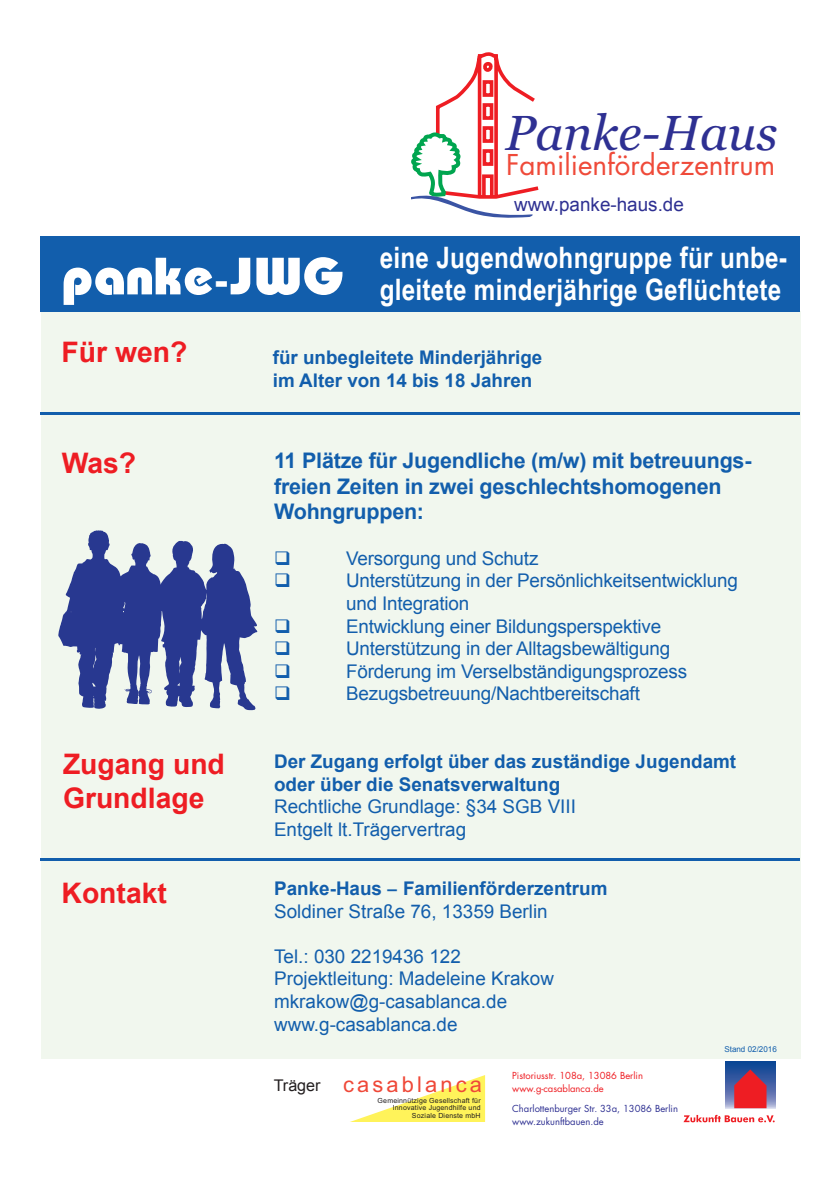
<style>
.page{position:relative;width:840px;height:1191px;background:#fff}
.page>*{position:absolute;margin:0;border:0;box-sizing:border-box;transform-origin:0 0}
.t1{font:800 52.4px "Bauhaus";color:#fff}
.t2{font:italic 49px "Georgia";color:#2e3092}
.t3{font:700 29.6px/32.2px "Arial Narrow";letter-spacing:.01em;color:#fff}
.t4{font:700 28.2px/34px "Arial";color:#ee1d23}
.t5{font:27.8px "Futura";color:#ef4a39}
.t6{font:21.8px "Arial";letter-spacing:.145em;color:#ef4838}
.t7{font:700 21.4px/25.8px "Arial";letter-spacing:-.01em;color:#125eac}
.t8{font:18.8px/22.6px "Arial";letter-spacing:-.01em;color:#125eac}
.t9{font:700 18.8px/22.6px "Arial";color:#125eac}
.t10{font:18.8px "Arial";color:#2e3092}
.t11{font:16.2px "Arial";color:#231f20}
.t12{font:9.4px/12.8px "Futura";color:#2e3092}
.t13{font:9.4px/12.8px "Futura";color:#ee1d23}
.t14{font:8px "Arial";color:#125eac}
.t15{font:7px/7.8px "Arial";letter-spacing:.025em;color:#231f20;text-align:right}
.s1{font-size:40px}
.s2{font-weight:900}
.s3{font-weight:400}
</style>
<div class="page">
<div style="left:41px;top:311px;width:759px;height:747px;background:#f1f7ee"></div>
<div style="left:40px;top:236px;width:759px;height:75px;background:#125eac"></div>
<hr style="left:40px;top:412px;width:759px;height:2px;background:#125eac">
<hr style="left:40px;top:858px;width:759px;height:2px;background:#125eac">
<svg style="left:411px;top:52px;width:128px;height:166px"></svg>
<svg style="left:350px;top:1075px;width:135px;height:47px"></svg>
<hr style="left:724px;top:1108px;width:51px;height:1px;background:#dee1f0">
<hr style="left:724px;top:1107px;width:51px;height:1px;background:#ccd0e7">
<hr style="left:724px;top:1106px;width:51px;height:1px;background:#bbc0dd">
<hr style="left:724px;top:1105px;width:51px;height:1px;background:#b0b7d8">
<hr style="left:724px;top:1104px;width:51px;height:1px;background:#a4abd2">
<hr style="left:724px;top:1103px;width:51px;height:1px;background:#9ba4ce">
<hr style="left:724px;top:1102px;width:51px;height:1px;background:#949eca">
<hr style="left:724px;top:1101px;width:51px;height:1px;background:#8b96c6">
<hr style="left:724px;top:1100px;width:51px;height:1px;background:#8690c2">
<hr style="left:724px;top:1099px;width:51px;height:1px;background:#7f8abf">
<hr style="left:724px;top:1098px;width:51px;height:1px;background:#7986bd">
<hr style="left:724px;top:1097px;width:51px;height:1px;background:#7582ba">
<hr style="left:724px;top:1096px;width:51px;height:1px;background:#707eb8">
<hr style="left:724px;top:1095px;width:51px;height:1px;background:#6c7bb6">
<hr style="left:724px;top:1094px;width:51px;height:1px;background:#6777b4">
<hr style="left:724px;top:1093px;width:51px;height:1px;background:#6474b2">
<hr style="left:724px;top:1092px;width:51px;height:1px;background:#6072b0">
<hr style="left:724px;top:1091px;width:51px;height:1px;background:#5b6faf">
<hr style="left:724px;top:1090px;width:51px;height:1px;background:#586dad">
<hr style="left:724px;top:1089px;width:51px;height:1px;background:#5369ab">
<hr style="left:724px;top:1088px;width:51px;height:1px;background:#5168aa">
<hr style="left:724px;top:1087px;width:51px;height:1px;background:#4e66a9">
<hr style="left:724px;top:1086px;width:51px;height:1px;background:#4c64a8">
<hr style="left:724px;top:1085px;width:51px;height:1px;background:#4963a7">
<hr style="left:724px;top:1084px;width:51px;height:1px;background:#4661a6">
<hr style="left:724px;top:1083px;width:51px;height:1px;background:#435fa5">
<hr style="left:724px;top:1082px;width:51px;height:1px;background:#405ea4">
<hr style="left:724px;top:1081px;width:51px;height:1px;background:#3a5ca3">
<hr style="left:724px;top:1080px;width:51px;height:1px;background:#385ba2">
<hr style="left:724px;top:1079px;width:51px;height:1px;background:#3659a1">
<hr style="left:724px;top:1078px;width:51px;height:1px;background:#3458a0">
<hr style="left:724px;top:1077px;width:51px;height:1px;background:#31579f">
<hr style="left:724px;top:1076px;width:51px;height:1px;background:#30559e">
<hr style="left:724px;top:1075px;width:51px;height:1px;background:#2e549d">
<hr style="left:724px;top:1074px;width:51px;height:1px;background:#2b529c">
<hr style="left:724px;top:1073px;width:51px;height:1px;background:#27519b">
<hr style="left:724px;top:1072px;width:51px;height:1px;background:#23509b">
<hr style="left:724px;top:1071px;width:51px;height:1px;background:#214f9a">
<hr style="left:724px;top:1070px;width:51px;height:1px;background:#1e4e99">
<hr style="left:724px;top:1069px;width:51px;height:1px;background:#1c4d98">
<hr style="left:724px;top:1068px;width:51px;height:1px;background:#184c98">
<hr style="left:724px;top:1067px;width:51px;height:1px;background:#154b97">
<hr style="left:724px;top:1066px;width:51px;height:1px;background:#134a97">
<hr style="left:724px;top:1065px;width:51px;height:1px;background:#104996">
<hr style="left:724px;top:1064px;width:51px;height:1px;background:#0e4896">
<hr style="left:724px;top:1063px;width:51px;height:1px;background:#0c4795">
<hr style="left:724px;top:1062px;width:51px;height:1px;background:#0a4694">
<hr style="left:724px;top:1061px;width:51px;height:1px;background:#094594">
<svg style="left:734px;top:1069px;width:32px;height:39px"></svg>
<svg style="left:683px;top:1114px;width:91px;height:8px"></svg>
<svg style="left:58px;top:530px;width:200px;height:181px"></svg>
<h2 class="t2" style="left:505px;top:105px;width:273px">Panke-Haus</h2>
<h3 class="t5" style="left:506px;top:146px;width:270px">Familienförderzentrum</h3>
<p class="t10" style="left:514px;top:192px;width:171px">www.panke-haus.de</p>
<h3 class="t3" style="left:379px;top:240px;width:409px">eine Jugendwohngruppe für unbe&shy;gleitete minderjährige Geflüchtete</h3>
<h1 class="t1" style="left:62px;top:245px;width:284px">panke<span class="s1">-</span>JWG</h1>
<h3 class="t4" style="left:62px;top:336px;width:127px">Für wen?</h3>
<p class="t9" style="left:272px;top:347px;width:271px">für unbegleitete Minderjährige im Alter von 14 bis 18 Jahren</p>
<h3 class="t4" style="left:62px;top:447px;width:76px">Was?</h3>
<p class="t7" style="left:274px;top:448px;width:478px">11 Plätze für Jugendliche (m/w) mit betreuungs&shy;freien Zeiten in zwei geschlechtshomogenen<br>Wohngruppen:</p>
<p class="t8" style="left:346px;top:547px;width:194px">Versorgung und Schutz</p>
<p class="t8" style="left:346px;top:569px;width:393px">Unterstützung in der Persönlichkeitsentwicklung und Integration</p>
<p class="t8" style="left:346px;top:615px;width:316px">Entwicklung einer Bildungsperspektive</p>
<p class="t8" style="left:346px;top:637px;width:325px">Unterstützung in der Alltagsbewältigung</p>
<p class="t8" style="left:346px;top:660px;width:342px">Förderung im Verselbständigungsprozess</p>
<p class="t8" style="left:346px;top:682px;width:295px">Bezugsbetreuung/Nachtbereitschaft</p>
<h3 class="t4" style="left:63px;top:747px;width:163px">Zugang und<br>Grundlage</h3>
<h3 class="t4" style="left:62px;top:877px;width:107px">Kontakt</h3>
<p class="t9" style="left:274px;top:751px;width:463px">Der Zugang erfolgt über das zuständige Jugendamt oder über die Senatsverwaltung</p>
<p class="t8" style="left:274px;top:795px;width:303px">Rechtliche Grundlage: §34 SGB VIII<br>Entgelt lt.Trägervertrag</p>
<p class="t9" style="left:274px;top:877px;width:334px">Panke-Haus <span class="s2">–</span> Familienförderzentrum<br><span class="s3">Soldiner Straße 76, 13359 Berlin</span></p>
<p class="t8" style="left:274px;top:945px;width:281px">Tel.: 030 2219436 122<br>Projektleitung: Madeleine Krakow mkrakow@g-casablanca.de www.g-casablanca.de</p>
<p class="t11" style="left:273px;top:1074px;width:48px">Träger</p>
<p class="t13" style="left:512px;top:1069px;width:132px">Pistoriusstr. 108a, 13086 Berlin www.g-casablanca.de</p>
<p class="t12" style="left:512px;top:1102px;width:167px">Charlottenburger Str. 33a, 13086 Berlin www.zukunftbauen.de</p>
<p class="t6" style="left:343px;top:1069px;width:140px">casablanca</p>
<p class="t15" style="left:377px;top:1096px;width:104px">Gemeinnützige Gesellschaft für<br>Innovative Jugendhilfe und<br>Soziale Dienste mbH</p>
<p class="t14" style="left:724px;top:1044px;width:54px">Stand 02/2016</p>
</div>
